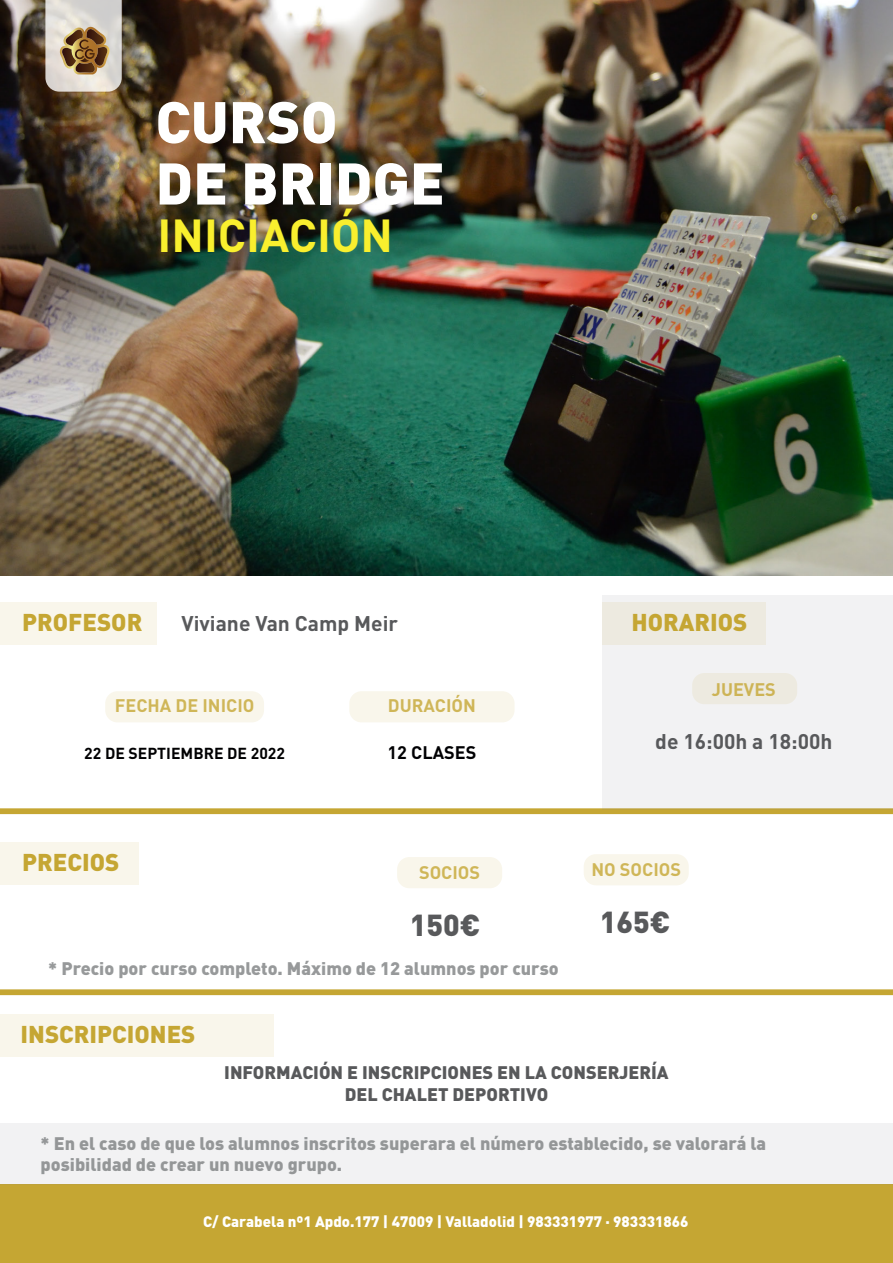
<style>
.page{position:relative;width:893px;height:1263px;background:#fff}
.page>*{position:absolute;margin:0;border:0;box-sizing:border-box;transform-origin:0 0}
.t1{font:900 57.75px/61.3px "DIN Pro";color:#fff}
.t2{font:700 45.75px "DIN Pro";color:#f9ef2e}
.t3{font:900 30px "DIN Pro";color:#58595b}
.t4{font:900 24px "DIN Pro";color:#c5a633}
.t5{font:700 21px "DIN Pro";color:#58595b}
.t6{font:900 18px/21.6px "DIN Pro";color:rgb(125 128 129/.8)}
.t7{font:900 18px/21.6px "DIN Pro";color:#58595b;text-align:center}
.t8{font:700 18px "DIN Pro";color:rgb(197 166 51/.8)}
.t9{font:700 18px "DIN Pro";color:#000003}
.t10{font:700 15.75px "DIN Pro";color:#000002}
.t11{font:900 15px "DIN Pro";color:#fff}
</style>
<div class="page">
<div style="left:0;top:842px;width:138px;height:42px;background:#f9f6eb"></div>
<div style="left:1px;top:1014px;width:273px;height:42px;background:#f9f6eb"></div>
<img style="left:1px;top:0;width:892px;height:575px">
<div style="left:0;top:808px;width:893px;height:6px;background:#c5a633"></div>
<div style="left:0;top:989px;width:893px;height:6px;background:#c5a633"></div>
<div style="left:0;top:1184px;width:893px;height:79px;background:#c5a633"></div>
<div style="left:602px;top:595px;width:291px;height:215px;background:#f2f2f3"></div>
<div style="left:602px;top:602px;width:163px;height:42px;background:#edeae0"></div>
<div style="left:692px;top:673px;width:105px;height:31px;background:#edeae0;border-radius:12px"></div>
<div style="left:105px;top:691px;width:159px;height:31px;background:#f9f6eb;border-radius:12px"></div>
<div style="left:349px;top:691px;width:166px;height:31px;background:#f9f6eb;border-radius:12px"></div>
<div style="left:397px;top:857px;width:105px;height:31px;background:#f9f6eb;border-radius:12px"></div>
<div style="left:584px;top:854px;width:105px;height:31px;background:#f9f6eb;border-radius:12px"></div>
<div style="left:0;top:602px;width:157px;height:42px;background:#f9f6eb"></div>
<svg style="left:45px;top:0;width:77px;height:92px;background:#c4b6a6"></svg>
<div style="left:0;top:1122px;width:893px;height:62px;background:#f2f2f3"></div>
<h1 class="t1" style="left:155px;top:89px;width:291px">CURSO<br>DE BRIDGE</h1>
<h2 class="t2" style="left:158px;top:204px;width:237px">INICIACIÓN</h2>
<h3 class="t4" style="left:22px;top:606px;width:122px">PROFESOR</h3>
<p class="t5" style="left:182px;top:609px;width:218px">Viviane Van Camp Meir</p>
<p class="t8" style="left:115px;top:693px;width:141px">FECHA DE INICIO</p>
<p class="t8" style="left:388px;top:693px;width:90px">DURACIÓN</p>
<p class="t10" style="left:84px;top:742px;width:202px">22 DE SEPTIEMBRE DE 2022</p>
<p class="t9" style="left:387px;top:740px;width:90px">12 CLASES</p>
<h3 class="t4" style="left:632px;top:606px;width:117px">HORARIOS</h3>
<p class="t8" style="left:712px;top:677px;width:66px">JUEVES</p>
<p class="t5" style="left:655px;top:727px;width:179px">de 16:00h a 18:00h</p>
<h3 class="t4" style="left:22px;top:846px;width:99px">PRECIOS</h3>
<p class="t8" style="left:419px;top:860px;width:63px">SOCIOS</p>
<p class="t8" style="left:591px;top:857px;width:91px">NO SOCIOS</p>
<h3 class="t3" style="left:410px;top:905px;width:72px">150€</h3>
<h3 class="t3" style="left:600px;top:902px;width:72px">165€</h3>
<p class="t6" style="left:48px;top:956px;width:512px">* Precio por curso completo. Máximo de 12 alumnos por curso</p>
<h3 class="t4" style="left:21px;top:1017px;width:176px">INSCRIPCIONES</h3>
<p class="t7" style="left:224px;top:1061px;width:446px">INFORMACIÓN E INSCRIPCIONES EN LA CONSERJERÍA<br>DEL CHALET DEPORTIVO</p>
<p class="t6" style="left:41px;top:1131px;width:727px">* En el caso de que los alumnos inscritos superara el número establecido, se valorará la posibilidad de crear un nuevo grupo.</p>
<p class="t11" style="left:203px;top:1211px;width:487px">C/ Carabela nº1 Apdo.177 | 47009 | Valladolid | 983331977 · 983331866</p>
</div>
